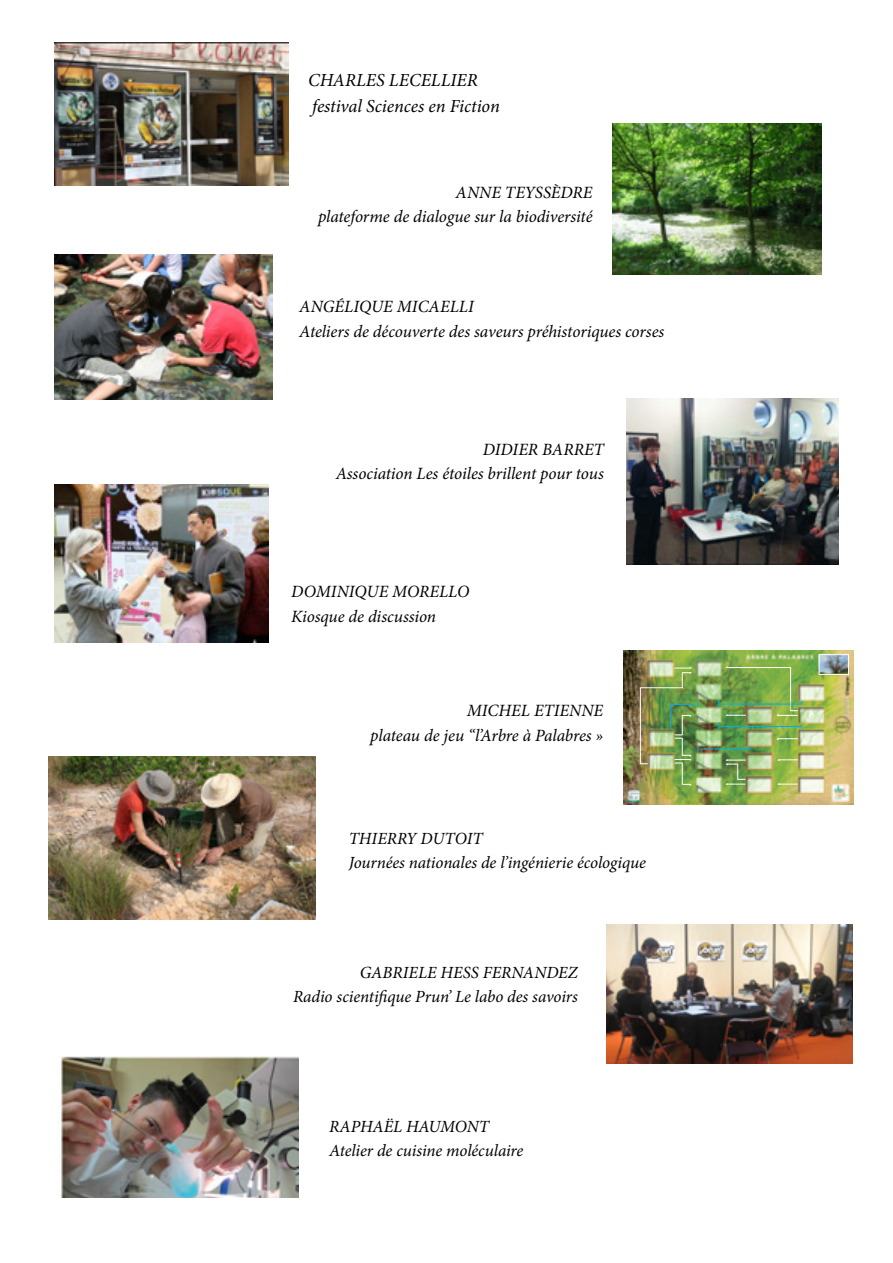
<style>
.page{position:relative;width:893px;height:1263px;background:#fff}
.page>*{position:absolute;margin:0;border:0;box-sizing:border-box;transform-origin:0 0}
.t1{font:italic 18.3px/26.2px "Minion Pro";color:#000}
.t2{font:italic 17.25px/24.6px "Minion Pro";letter-spacing:-.005em;color:#000;text-align:right}
.t3{font:italic 17.1px/24.5px "Minion Pro";letter-spacing:-.005em;color:#000}
</style>
<div class="page">
<img style="left:54px;top:43px;width:234px;height:142px">
<img style="left:55px;top:254px;width:217px;height:145px">
<img style="left:54px;top:485px;width:215px;height:157px">
<img style="left:626px;top:399px;width:213px;height:166px">
<img style="left:612px;top:123px;width:209px;height:151px">
<img style="left:48px;top:757px;width:268px;height:162px">
<img style="left:607px;top:925px;width:246px;height:138px">
<img style="left:623px;top:651px;width:231px;height:153px">
<hr style="left:723px;top:704px;width:79px;height:1px;background:#00aeef">
<hr style="left:727px;top:667px;width:64px;height:1px;background:#fff">
<hr style="left:640px;top:687px;width:42px;height:1px;background:#fff">
<hr style="left:640px;top:687px;width:1px;height:77px;background:#fff">
<hr style="left:702px;top:749px;width:48px;height:1px;background:#00aeef">
<hr style="left:724px;top:726px;width:78px;height:1px;background:#00aeef">
<img style="left:821px;top:656px;width:26px;height:16px">
<div style="left:819px;top:654px;width:30px;height:20px;border:1px solid #fff"></div>
<svg style="left:685px;top:801px;width:10px;height:3px"></svg>
<img style="left:61px;top:1057px;width:237px;height:141px">
<svg style="left:726px;top:714px;width:20px;height:2px"></svg>
<svg style="left:726px;top:759px;width:20px;height:26px"></svg>
<svg style="left:674px;top:667px;width:18px;height:21px"></svg>
<svg style="left:778px;top:783px;width:20px;height:2px"></svg>
<svg style="left:778px;top:759px;width:20px;height:2px"></svg>
<svg style="left:718px;top:700px;width:7px;height:7px"></svg>
<svg style="left:777px;top:667px;width:26px;height:49px"></svg>
<svg style="left:777px;top:738px;width:21px;height:2px"></svg>
<svg style="left:718px;top:723px;width:6px;height:6px"></svg>
<img style="left:670px;top:701px;width:32px;height:84px">
<p class="t1" style="left:308px;top:67px;width:193px">CHARLES LECELLIER festival Sciences en Fiction</p>
<p class="t2" style="left:318px;top:180px;width:276px">ANNE TEYSSÈDRE<br>plateforme de dialogue sur la biodiversité</p>
<p class="t2" style="left:299px;top:294px;width:366px;text-align:left">ANGÉLIQUE MICAELLI<br>Ateliers de découverte des saveurs préhistoriques corses</p>
<p class="t2" style="left:336px;top:437px;width:270px">DIDIER BARRET<br>Association Les étoiles brillent pour tous</p>
<p class="t2" style="left:291px;top:579px;width:180px;text-align:left">DOMINIQUE MORELLO<br>Kiosque de discussion</p>
<p class="t2" style="left:370px;top:698px;width:234px">MICHEL ETIENNE<br>plateau de jeu “l’Arbre à Palabres »</p>
<p class="t3" style="left:349px;top:826px;width:299px">THIERRY DUTOIT<br>Journées nationales de l’ingénierie écologique</p>
<p class="t3" style="left:293px;top:960px;width:286px;text-align:right">GABRIELE HESS FERNANDEZ<br>Radio scientifique Prun’ Le labo des savoirs</p>
<p class="t3" style="left:329px;top:1114px;width:196px">RAPHAËL HAUMONT<br>Atelier de cuisine moléculaire</p>
</div>
